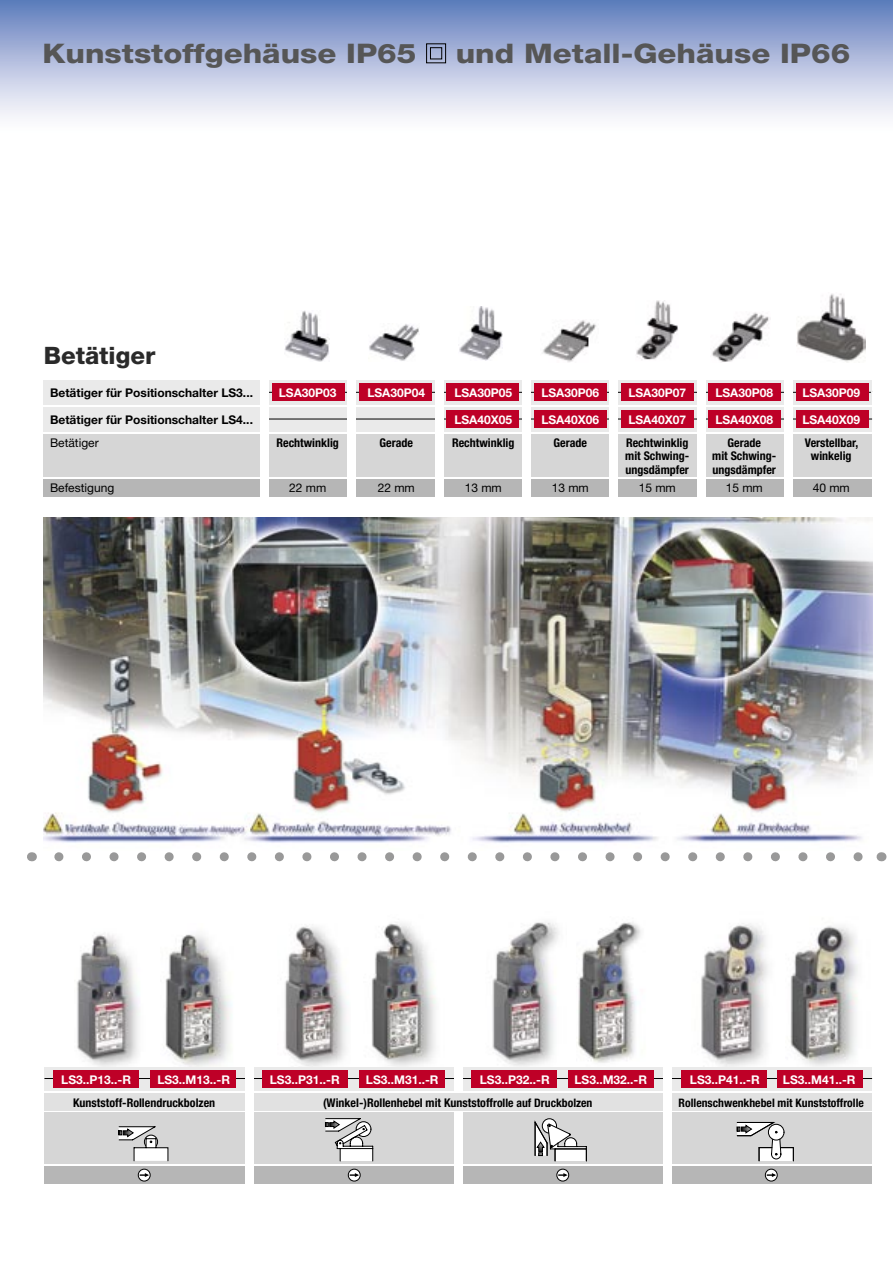
<style>
.page{position:relative;width:893px;height:1263px;background:#fff}
.page>*{position:absolute;margin:0;border:0;box-sizing:border-box;transform-origin:0 0}
.t1{font:800 27px "Helvetica Neue";color:#565656;scale:1.15 1}
.t2{font:800 24px "Helvetica Neue";color:#2a2a2a}
.t3{font:700 condensed 12px "Helvetica Neue";color:#000}
.t4{font:700 12px "Helvetica Neue";color:#fff}
.t5{font:700 12px "Helvetica Neue";color:#000}
.t6{font:12px "Helvetica Neue";color:#000}
.t7{font:700 condensed 11.7px "Helvetica Neue";color:#000}
.s1{font-size:11.7px}
</style>
<div class="page">
<div style="left:0;top:0;width:893px;height:135px;background:linear-gradient(to bottom,#627ebd,#fff)"></div>
<img style="left:712px;top:312px;width:59px;height:50px">
<img style="left:797px;top:293px;width:69px;height:70px">
<img style="left:636px;top:301px;width:42px;height:59px">
<img style="left:542px;top:320px;width:54px;height:42px">
<img style="left:77px;top:934px;width:62px;height:133px">
<img style="left:165px;top:934px;width:67px;height:133px">
<img style="left:44px;top:518px;width:828px;height:325px">
<img style="left:284px;top:926px;width:64px;height:141px">
<img style="left:371px;top:922px;width:65px;height:145px">
<img style="left:790px;top:926px;width:68px;height:141px">
<img style="left:577px;top:922px;width:64px;height:141px">
<img style="left:285px;top:310px;width:44px;height:51px">
<img style="left:459px;top:306px;width:44px;height:54px">
<img style="left:369px;top:324px;width:50px;height:37px">
<img style="left:492px;top:922px;width:67px;height:145px">
<div style="left:44px;top:479px;width:828px;height:17px;background:#b6b6b6"></div>
<div style="left:44px;top:434px;width:828px;height:43px;background:#d6d6d6"></div>
<div style="left:44px;top:380px;width:828px;height:25px;background:#eaeaea"></div>
<div style="left:44px;top:407px;width:828px;height:25px;background:#eaeaea"></div>
<hr style="left:265px;top:419px;width:607px;height:1px;background:#000">
<div style="left:447px;top:411px;width:72px;height:17px;background:#be0027"></div>
<div style="left:534px;top:411px;width:72px;height:17px;background:#be0027"></div>
<div style="left:796px;top:411px;width:72px;height:17px;background:#be0027"></div>
<img style="left:701px;top:923px;width:67px;height:144px">
<div style="left:44px;top:1166px;width:828px;height:17px;background:#b6b6b6"></div>
<div style="left:44px;top:1113px;width:828px;height:51px;background:#d6d6d6"></div>
<div style="left:44px;top:1094px;width:828px;height:17px;background:#e1e1e1"></div>
<div style="left:44px;top:1067px;width:828px;height:24px;background:#eaeaea"></div>
<hr style="left:44px;top:1078px;width:828px;height:1px;background:#000">
<svg style="left:118px;top:1126px;width:51px;height:36px"></svg>
<svg style="left:736px;top:1121px;width:58px;height:41px"></svg>
<svg style="left:534px;top:1118px;width:53px;height:44px"></svg>
<svg style="left:325px;top:1118px;width:49px;height:44px"></svg>
<div style="left:54px;top:1070px;width:85px;height:17px;background:#be0027"></div>
<div style="left:151px;top:1070px;width:85px;height:17px;background:#be0027"></div>
<div style="left:245px;top:1060px;width:9px;height:131px;background:#fff"></div>
<div style="left:454px;top:1112px;width:9px;height:73px;background:#fff"></div>
<div style="left:663px;top:1060px;width:8px;height:131px;background:#fff"></div>
<div style="left:263px;top:1070px;width:85px;height:17px;background:#be0027"></div>
<div style="left:360px;top:1070px;width:85px;height:17px;background:#be0027"></div>
<div style="left:472px;top:1070px;width:85px;height:17px;background:#be0027"></div>
<div style="left:569px;top:1070px;width:85px;height:17px;background:#be0027"></div>
<div style="left:681px;top:1070px;width:85px;height:17px;background:#be0027"></div>
<div style="left:778px;top:1070px;width:85px;height:17px;background:#be0027"></div>
<hr style="left:264px;top:392px;width:607px;height:1px;background:#000">
<div style="left:359px;top:383px;width:73px;height:17px;background:#be0027"></div>
<div style="left:447px;top:383px;width:72px;height:17px;background:#be0027"></div>
<div style="left:534px;top:383px;width:72px;height:17px;background:#be0027"></div>
<div style="left:621px;top:383px;width:73px;height:17px;background:#be0027"></div>
<div style="left:709px;top:383px;width:72px;height:17px;background:#be0027"></div>
<div style="left:796px;top:383px;width:72px;height:17px;background:#be0027"></div>
<div style="left:272px;top:383px;width:73px;height:17px;background:#be0027"></div>
<div style="left:348px;top:377px;width:8px;height:121px;background:#fff"></div>
<div style="left:435px;top:377px;width:8px;height:121px;background:#fff"></div>
<div style="left:522px;top:377px;width:9px;height:121px;background:#fff"></div>
<div style="left:610px;top:377px;width:8px;height:121px;background:#fff"></div>
<div style="left:697px;top:377px;width:8px;height:121px;background:#fff"></div>
<div style="left:784px;top:377px;width:9px;height:121px;background:#fff"></div>
<div style="left:260px;top:377px;width:9px;height:121px;background:#fff"></div>
<div style="left:454px;top:1066px;width:9px;height:26px;background:#fff"></div>
<div style="left:709px;top:411px;width:72px;height:17px;background:#be0027"></div>
<div style="left:621px;top:411px;width:73px;height:17px;background:#be0027"></div>
<svg style="left:59px;top:852px;width:804px;height:9px"></svg>
<div style="left:138px;top:1169px;width:12px;height:12px;background:#fff;border-radius:50%"></div>
<div style="left:138px;top:1169px;width:13px;height:12px;border:1px solid #000;border-radius:50%"></div>
<svg style="left:140px;top:1173px;width:9px;height:4px"></svg>
<div style="left:348px;top:1169px;width:12px;height:12px;background:#fff;border-radius:50%"></div>
<div style="left:348px;top:1169px;width:13px;height:12px;border:1px solid #000;border-radius:50%"></div>
<svg style="left:350px;top:1173px;width:9px;height:4px"></svg>
<svg style="left:557px;top:1169px;width:12px;height:12px"></svg>
<div style="left:556px;top:1169px;width:13px;height:12px;border:1px solid #000;border-radius:50%"></div>
<svg style="left:559px;top:1173px;width:9px;height:4px"></svg>
<div style="left:765px;top:1169px;width:12px;height:12px;background:#fff;border-radius:50%"></div>
<div style="left:765px;top:1169px;width:13px;height:12px;border:1px solid #000;border-radius:50%"></div>
<svg style="left:767px;top:1173px;width:9px;height:4px"></svg>
<div style="left:426px;top:43px;width:20px;height:20px;border:1px solid #000"></div>
<div style="left:430px;top:47px;width:12px;height:12px;border:1px solid #000"></div>
<h1 class="t1" style="left:43px;top:38px;width:327px">Kunststoffgehäuse IP65</h1>
<h1 class="t1" style="left:456px;top:38px;width:345px">und Metall-Gehäuse IP66</h1>
<h2 class="t2" style="left:44px;top:341px;width:113px">Betätiger</h2>
<p class="t5" style="left:50px;top:385px;width:204px">Betätiger für Positionschalter LS3...</p>
<p class="t4" style="left:279px;top:385px;width:59px">LSA30P03</p>
<p class="t4" style="left:367px;top:385px;width:59px">LSA30P04</p>
<p class="t4" style="left:454px;top:385px;width:59px">LSA30P05</p>
<p class="t4" style="left:541px;top:385px;width:59px">LSA30P06</p>
<p class="t4" style="left:628px;top:385px;width:59px">LSA30P07</p>
<p class="t4" style="left:715px;top:385px;width:59px">LSA30P08</p>
<p class="t4" style="left:802px;top:385px;width:59px">LSA30P09</p>
<p class="t5" style="left:50px;top:412px;width:204px">Betätiger für Positionschalter LS4...</p>
<p class="t4" style="left:454px;top:412px;width:59px">LSA40X05</p>
<p class="t4" style="left:541px;top:412px;width:59px">LSA40X06</p>
<p class="t4" style="left:628px;top:412px;width:59px">LSA40X07</p>
<p class="t4" style="left:715px;top:412px;width:59px">LSA40X08</p>
<p class="t4" style="left:802px;top:412px;width:59px">LSA40X09</p>
<p class="t6" style="left:50px;top:435px;width:50px">Betätiger</p>
<p class="t3" style="left:277px;top:435px;width:64px">Rechtwinklig</p>
<p class="t3" style="left:379px;top:435px;width:35px">Gerade</p>
<p class="t3" style="left:452px;top:435px;width:64px">Rechtwinklig</p>
<p class="t3" style="left:553px;top:435px;width:35px">Gerade</p>
<p class="t3" style="left:626px;top:435px;width:64px">Rechtwinklig</p>
<p class="t3" style="left:727px;top:435px;width:35px">Gerade</p>
<p class="t3" style="left:805px;top:435px;width:55px">Verstellbar,</p>
<p class="t3" style="left:625px;top:448px;width:65px">mit Schwing-</p>
<p class="t3" style="left:712px;top:448px;width:65px">mit Schwing-</p>
<p class="t3" style="left:811px;top:448px;width:42px">winkelig</p>
<p class="t3" style="left:626px;top:462px;width:65px">ungsdämpfer</p>
<p class="t3" style="left:713px;top:462px;width:65px">ungsdämpfer</p>
<p class="t6" style="left:50px;top:481px;width:66px">Befestigung</p>
<p class="t6" style="left:289px;top:481px;width:39px">22 mm</p>
<p class="t6" style="left:378px;top:481px;width:39px">22 mm</p>
<p class="t6" style="left:465px;top:481px;width:39px">13 mm</p>
<p class="t6" style="left:552px;top:481px;width:39px">13 mm</p>
<p class="t6" style="left:639px;top:481px;width:39px">15 mm</p>
<p class="t6" style="left:726px;top:481px;width:39px">15 mm</p>
<p class="t6" style="left:813px;top:481px;width:39px">40 mm</p>
<p class="t4" style="left:61px;top:1072px;width:71px">LS3..P13..-R</p>
<p class="t4" style="left:157px;top:1072px;width:74px">LS3..M13..-R</p>
<p class="t4" style="left:270px;top:1072px;width:71px">LS3..P31..-R</p>
<p class="t4" style="left:366px;top:1072px;width:74px">LS3..M31..-R</p>
<p class="t4" style="left:480px;top:1072px;width:71px">LS3..P32..-R</p>
<p class="t4" style="left:574px;top:1072px;width:74px">LS3..M32..-R</p>
<p class="t4" style="left:690px;top:1072px;width:71px">LS3..P41..-R</p>
<p class="t4" style="left:783px;top:1072px;width:74px">LS3..M41..-R</p>
<p class="t3" style="left:73px;top:1095px;width:144px">Kunststoff-Rollendruckbolzen</p>
<p class="t3" style="left:323px;top:1095px;width:271px">(Winkel-)Rollenhebel mit Kunststoff<span class="s1">rolle auf Druckbolzen</span></p>
<p class="t7" style="left:679px;top:1095px;width:187px">Rollenschwenkhebel mit Kunststoffrolle</p>
</div>
